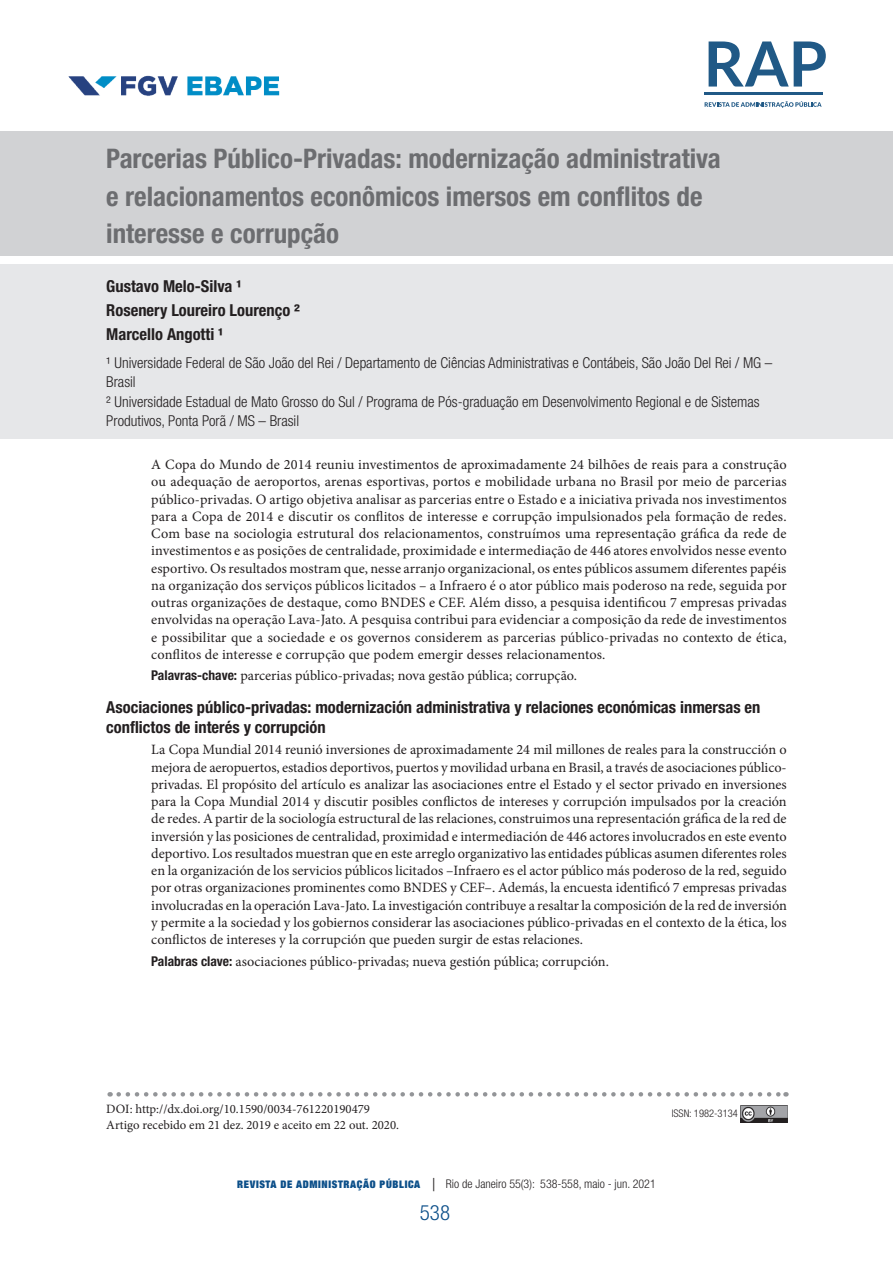
<style>
.page{position:relative;width:893px;height:1263px;background:#fff}
.page>*{position:absolute;margin:0;border:0;box-sizing:border-box;transform-origin:0 0}
.titulo{font:700 condensed 27px/37.5px "Helvetica Neue LT Std";color:#6c6d70}
.t1{font:300 condensed 21px "Helvetica Neue LT Std";color:#0c4f89}
.SUB_ABERT{font:700 condensed 16.5px/19.8px "Helvetica Neue LT Std";color:#231f20}
.autor_1{font:700 condensed 16.5px "Helvetica Neue LT Std";color:#231f20}
.autor_2{font:300 condensed 15px/19.5px "Helvetica Neue LT Std";color:#231f20}
.ABERTURA{font:14.25px/17.2px "Minion Pro";color:#231f20;text-align:justify}
.nota_DOI{font:12.75px "Minion Pro";color:#231f20}
.t2{font:300 condensed 12px "Helvetica Neue LT Std";color:#231f20}
.autor_2-2{font:300 condensed 10.5px "Helvetica Neue LT Std";color:#231f20}
.s1{font-family:"Helvetica Neue LT Std";font-weight:700;font-stretch:condensed;font-size:13.5px}
.s2{font-family:"Helvetica Neue";font-weight:900;font-stretch:expanded;font-size:10.5px;color:#0c4f89}
.s3{font-size:18px}
</style>
<div class="page">
<img style="left:68px;top:75px;width:212px;height:21px">
<svg style="left:705px;top:101px;width:117px;height:7px"></svg>
<hr style="left:704px;top:93px;width:119px;height:2px;background:#205986">
<svg style="left:709px;top:41px;width:117px;height:46px"></svg>
<div style="left:0;top:131px;width:892px;height:124px;background:#d1d2d4"></div>
<div style="left:0;top:264px;width:892px;height:175px;background:#e6e7e9"></div>
<svg style="left:119px;top:1092px;width:667px;height:4px"></svg>
<img style="left:740px;top:1106px;width:47px;height:16px">
<p class="titulo" style="left:106px;top:139px;width:616px">Parcerias Público-Privadas: modernização administrativa e relacionamentos econômicos imersos em conflitos de interesse e corrupção</p>
<p class="autor_1" style="left:106px;top:277px;width:137px">Gustavo Melo-Silva ¹</p>
<p class="autor_1" style="left:106px;top:300px;width:195px">Rosenery Loureiro Lourenço ²</p>
<p class="autor_1" style="left:106px;top:324px;width:119px">Marcello Angotti ¹</p>
<p class="autor_2" style="left:106px;top:353px;width:668px">¹ Universidade Federal de São João del Rei / Departamento de Ciências Administrativas e Contábeis, São João Del Rei / MG –<br>Brasil</p>
<p class="autor_2" style="left:106px;top:392px;width:655px">² Universidade Estadual de Mato Grosso do Sul / Programa de Pós-graduação em Desenvolvimento Regional e de Sistemas<br>Produtivos, Ponta Porã / MS – Brasil</p>
<p class="ABERTURA" style="left:151px;top:456px;width:637px">A Copa do Mundo de 2014 reuniu investimentos de aproximadamente 24 bilhões de reais para a construção ou adequação de aeroportos, arenas esportivas, portos e mobilidade urbana no Brasil por meio de parcerias público-privadas. O artigo objetiva analisar as parcerias entre o Estado e a iniciativa privada nos investimentos para a Copa de 2014 e discutir os conflitos de interesse e corrupção impulsionados pela formação de redes.<br>Com base na sociologia estrutural dos relacionamentos, construímos uma representação gráfica da rede de investimentos e as posições de centralidade, proximidade e intermediação de 446 atores envolvidos nesse evento esportivo. Os resultados mostram que, nesse arranjo organizacional, os entes públicos assumem diferentes papéis na organização dos serviços públicos licitados – a Infraero é o ator público mais poderoso na rede, seguida por outras organizações de destaque, como BNDES e CEF. Além disso, a pesquisa identificou 7 empresas privadas envolvidas na operação Lava-Jato. A pesquisa contribui para evidenciar a composição da rede de investimentos e possibilitar que a sociedade e os governos considerem as parcerias público-privadas no contexto de ética, conflitos de interesse e corrupção que podem emergir desses relacionamentos.</p>
<p class="ABERTURA" style="left:151px;top:667px;width:427px"><span class="s1">Palavras-chave:</span> parcerias público-privadas; nova gestão pública; corrupção.</p>
<p class="SUB_ABERT" style="left:106px;top:697px;width:656px">Asociaciones público-privadas: modernización administrativa y relaciones económicas inmersas en conflictos de interés y corrupción</p>
<p class="ABERTURA" style="left:151px;top:741px;width:637px">La Copa Mundial 2014 reunió inversiones de aproximadamente 24 mil millones de reales para la construcción o mejora de aeropuertos, estadios deportivos, puertos y movilidad urbana en Brasil, a través de asociaciones público&shy;privadas. El propósito del artículo es analizar las asociaciones entre el Estado y el sector privado en inversiones para la Copa Mundial 2014 y discutir posibles conflictos de intereses y corrupción impulsados por la creación de redes. A partir de la sociología estructural de las relaciones, construimos una representación gráfica de la red de inversión y las posiciones de centralidad, proximidad e intermediación de 446 actores involucrados en este evento deportivo. Los resultados muestran que en este arreglo organizativo las entidades públicas asumen diferentes roles en la organización de los servicios públicos licitados –Infraero es el actor público más poderoso de la red, seguido por otras organizaciones prominentes como BNDES y CEF–. Además, la encuesta identificó 7 empresas privadas involucradas en la operación Lava-Jato. La investigación contribuye a resaltar la composición de la red de inversión y permite a la sociedad y los gobiernos considerar las asociaciones público-privadas en el contexto de la ética, los conflictos de intereses y la corrupción que pueden surgir de estas relaciones.</p>
<p class="ABERTURA" style="left:151px;top:952px;width:459px"><span class="s1">Palabras clave:</span> asociaciones público-privadas; nueva gestión pública; corrupción.</p>
<p class="nota_DOI" style="left:106px;top:1100px;width:265px">DOI: http://dx.doi.org/10.1590/0034-761220190479</p>
<p class="nota_DOI" style="left:106px;top:1117px;width:294px">Artigo recebido em 21 dez. 2019 e aceito em 22 out. 2020.</p>
<p class="t2" style="left:237px;top:1176px;width:420px"><span class="s2">REVISTA DE ADMINISTRAÇÃO PÚBLICA</span> <span class="s3">|</span> Rio de Janeiro 55(3): 538-558, maio - jun. 2021</p>
<h2 class="t1" style="left:420px;top:1200px;width:32px">538</h2>
<p class="autor_2-2" style="left:672px;top:1107px;width:68px">ISSN: 1982-3134</p>
</div>
